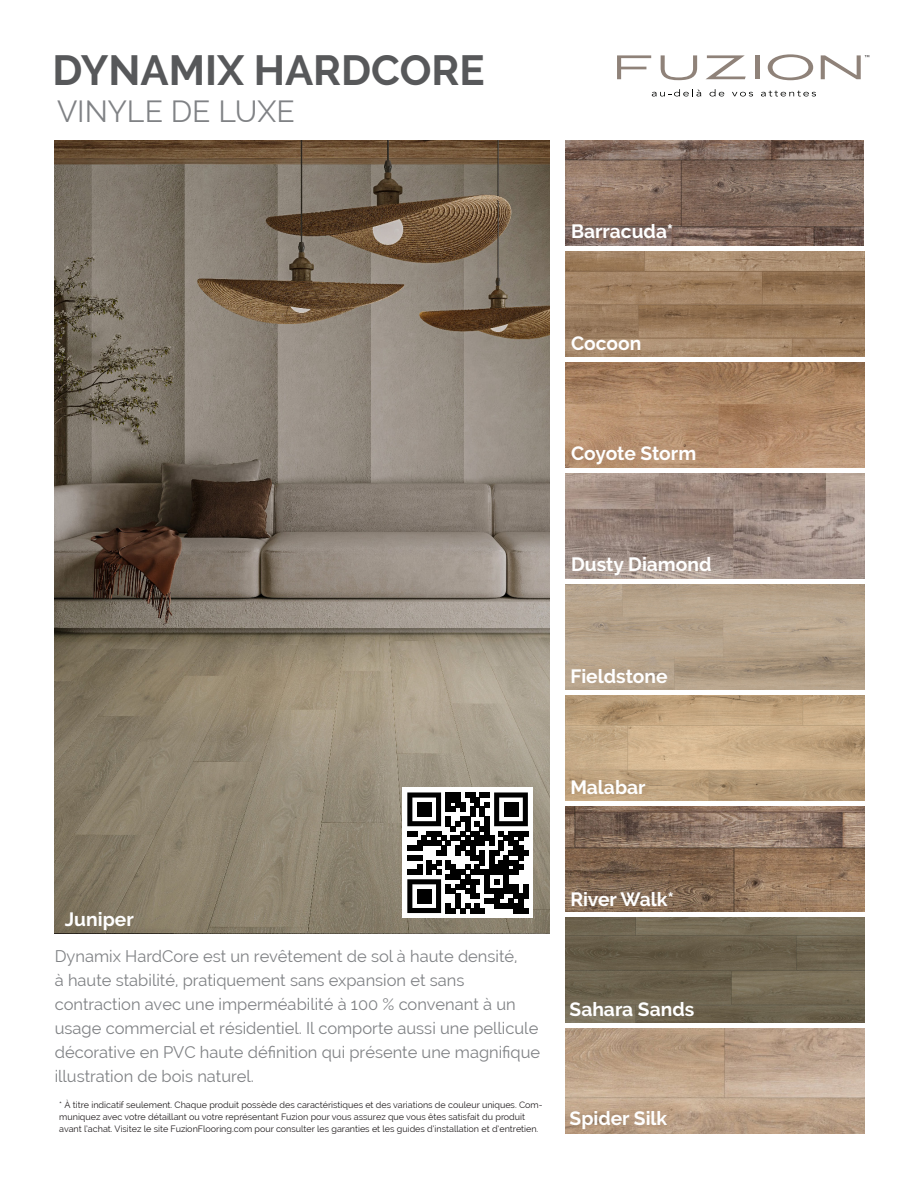
<style>
.page{position:relative;width:918px;height:1188px;background:#fff}
.page>*{position:absolute;margin:0;border:0;box-sizing:border-box;transform-origin:0 0}
.t1{font:700 42px "Raleway";color:#57585a}
.t2{font:30px "Raleway";color:#808285}
.t3{font:700 19.2px "Raleway";color:#fff}
.t4{font:16.5px/24px "Raleway";color:#808285}
.t5{font:9px/12px "Raleway";color:#231f20}
</style>
<div class="page">
<svg style="left:617px;top:55px;width:34px;height:24px"></svg>
<svg style="left:661px;top:55px;width:36px;height:25px"></svg>
<svg style="left:706px;top:55px;width:40px;height:24px"></svg>
<hr style="left:755px;top:55px;width:4px;height:24px;background:#8f8279">
<svg style="left:768px;top:54px;width:45px;height:26px"></svg>
<svg style="left:821px;top:55px;width:48px;height:24px"></svg>
<svg style="left:652px;top:89px;width:49px;height:7px"></svg>
<svg style="left:710px;top:89px;width:14px;height:7px"></svg>
<svg style="left:732px;top:92px;width:21px;height:4px"></svg>
<svg style="left:761px;top:91px;width:55px;height:5px"></svg>
<img style="left:54px;top:141px;width:495px;height:793px">
<div style="left:403px;top:788px;width:130px;height:130px;background:#fff"></div>
<svg style="left:407px;top:792px;width:121px;height:121px"></svg>
<div style="left:417px;top:802px;width:14px;height:15px;background:#000"></div>
<div style="left:504px;top:802px;width:14px;height:15px;background:#000"></div>
<div style="left:417px;top:889px;width:14px;height:14px;background:#000"></div>
<img style="left:566px;top:141px;width:298px;height:105px">
<img style="left:566px;top:252px;width:299px;height:105px">
<img style="left:566px;top:362px;width:299px;height:105px">
<img style="left:566px;top:473px;width:299px;height:105px">
<img style="left:566px;top:584px;width:299px;height:105px">
<img style="left:566px;top:695px;width:299px;height:105px">
<img style="left:566px;top:806px;width:299px;height:105px">
<img style="left:566px;top:918px;width:299px;height:105px">
<img style="left:566px;top:1029px;width:299px;height:105px">
<h1 class="t1" style="left:52px;top:46px;width:434px">DYNAMIX HARDCORE</h1>
<h2 class="t2" style="left:57px;top:94px;width:239px">VINYLE DE LUXE</h2>
<h3 class="t3" style="left:571px;top:221px;width:104px">Barracuda*</h3>
<h3 class="t3" style="left:571px;top:332px;width:72px">Cocoon</h3>
<h3 class="t3" style="left:571px;top:443px;width:127px">Coyote Storm</h3>
<h3 class="t3" style="left:571px;top:554px;width:142px">Dusty Diamond</h3>
<h3 class="t3" style="left:570px;top:665px;width:99px">Fieldstone</h3>
<h3 class="t3" style="left:570px;top:777px;width:77px">Malabar</h3>
<h3 class="t3" style="left:65px;top:909px;width:70px">Juniper</h3>
<p class="t4" style="left:55px;top:944px;width:487px">Dynamix HardCore est un revêtement de sol à haute densité,<br>à haute stabilité, pratiquement sans expansion et sans contraction avec une imperméabilité à 100 % convenant à un usage commercial et résidentiel. Il comporte aussi une pellicule décorative en PVC haute définition qui présente une magnifique illustration de bois naturel.</p>
<p class="t5" style="left:59px;top:1099px;width:485px">* À titre indicatif seulement. Chaque produit possède des caractéristiques et des variations de couleur uniques. Com&shy;muniquez avec votre détaillant ou votre représentant Fuzion pour vous assurez que vous êtes satisfait du produit avant l’achat. Visitez le site FuzionFlooring.com pour consulter les garanties et les guides d’installation et d’entretien.</p>
<h3 class="t3" style="left:570px;top:888px;width:105px">River Walk*</h3>
<h3 class="t3" style="left:570px;top:999px;width:126px">Sahara Sands</h3>
<h3 class="t3" style="left:570px;top:1107px;width:99px">Spider Silk</h3>
</div>
